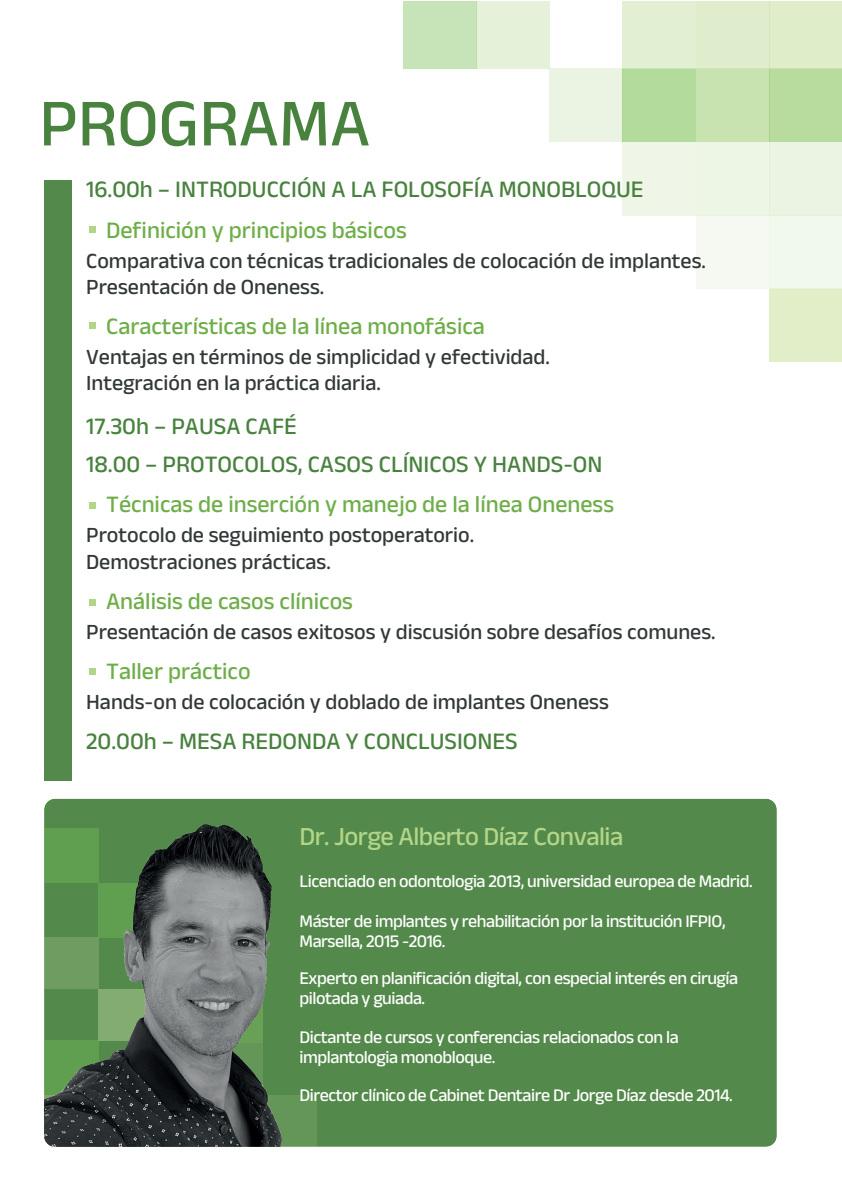
<style>
.page{position:relative;width:842px;height:1191px;background:#fff}
.page>*{position:absolute;margin:0;border:0;box-sizing:border-box;transform-origin:0 0}
.t1{font:500 68px "Anek Odia";color:#48823e}
.t2{font:500 26.4px "Anek Odia";letter-spacing:-.02em;color:#b2d689}
.t3{font:500 24px "Anek Odia";color:#6eae49}
.t4{font:500 24px/38px "Anek Odia";color:#48823e}
.t5{font:500 22px/26.4px "Anek Odia";color:#323738}
.t6{font:500 18px/20px "Anek Odia";letter-spacing:-.025em;color:#fff}
</style>
<div class="page">
<div style="left:769px;top:288px;width:72px;height:74px;background:#e2eec7"></div>
<div style="left:696px;top:215px;width:73px;height:73px;background:#f1f7eb"></div>
<div style="left:769px;top:215px;width:72px;height:73px;background:#f1f8ec"></div>
<div style="left:623px;top:142px;width:73px;height:73px;background:#eff6e8"></div>
<div style="left:696px;top:142px;width:73px;height:73px;background:#edf5e5"></div>
<div style="left:769px;top:142px;width:72px;height:73px;background:#ebf4e2"></div>
<div style="left:549px;top:69px;width:74px;height:73px;background:#ebf4e2"></div>
<div style="left:623px;top:69px;width:73px;height:73px;background:#b2db9c"></div>
<div style="left:696px;top:69px;width:73px;height:73px;background:#c9e3b0"></div>
<div style="left:769px;top:69px;width:72px;height:73px;background:#b8dc9e"></div>
<div style="left:403px;top:1px;width:73px;height:68px;background:#c6e4b7"></div>
<div style="left:476px;top:1px;width:73px;height:68px;background:#e6f1d9"></div>
<div style="left:623px;top:1px;width:73px;height:68px;background:#e3efd2"></div>
<div style="left:696px;top:1px;width:73px;height:68px;background:#e0edcc"></div>
<div style="left:769px;top:1px;width:72px;height:68px;background:#dfedc9"></div>
<div style="left:89px;top:226px;width:7px;height:7px;background:#b2d689"></div>
<div style="left:89px;top:322px;width:7px;height:7px;background:#b2d689"></div>
<div style="left:89px;top:502px;width:7px;height:7px;background:#b2d689"></div>
<div style="left:89px;top:598px;width:7px;height:7px;background:#b2d689"></div>
<div style="left:89px;top:668px;width:7px;height:7px;background:#b2d689"></div>
<div style="left:44px;top:798px;width:733px;height:348px;background:#53894a;border-radius:11px"></div>
<div style="left:262px;top:1095px;width:55px;height:51px;background:#649658"></div>
<img style="left:44px;top:821px;width:238px;height:325px">
<div style="left:44px;top:180px;width:27px;height:600px;background:#53894a"></div>
<h1 class="t1" style="left:39px;top:82px;width:332px">PROGRAMA</h1>
<h3 class="t4" style="left:86px;top:170px;width:559px">16.00h – INTRODUCCIÓN A LA FOLOSOFÍA MONOBLOQUE</h3>
<h3 class="t3" style="left:106px;top:215px;width:302px">Definición y principios básicos</h3>
<p class="t5" style="left:86px;top:247px;width:621px">Comparativa con técnicas tradicionales de colocación de implantes.<br>Presentación de Oneness.</p>
<h3 class="t3" style="left:106px;top:312px;width:380px">Características de la línea monofásica</h3>
<p class="t5" style="left:86px;top:343px;width:465px">Ventajas en términos de simplicidad y efectividad.<br>Integración en la práctica diaria.</p>
<h3 class="t4" style="left:86px;top:407px;width:518px">17.30h – PAUSA CAFÉ<br>18.00 – PROTOCOLOS, CASOS CLÍNICOS Y HANDS-ON</h3>
<h3 class="t3" style="left:106px;top:490px;width:509px">Técnicas de inserción y manejo de la línea Oneness</h3>
<p class="t5" style="left:86px;top:521px;width:389px">Protocolo de seguimiento postoperatorio.<br>Demostraciones prácticas.</p>
<h3 class="t3" style="left:106px;top:586px;width:248px">Análisis de casos clínicos</h3>
<p class="t5" style="left:86px;top:618px;width:631px">Presentación de casos exitosos y discusión sobre desafíos comunes.</p>
<h3 class="t3" style="left:106px;top:656px;width:146px">Taller práctico</h3>
<p class="t5" style="left:86px;top:688px;width:524px">Hands-on de colocación y doblado de implantes Oneness</p>
<h3 class="t4" style="left:86px;top:721px;width:433px">20.00h – MESA REDONDA Y CONCLUSIONES</h3>
<h2 class="t2" style="left:300px;top:820px;width:325px">Dr. Jorge Alberto Díaz Convalia</h2>
<p class="t6" style="left:300px;top:870px;width:455px">Licenciado en odontologia 2013, universidad europea de Madrid.</p>
<p class="t6" style="left:300px;top:910px;width:427px">Máster de implantes y rehabilitación por la institución IFPIO,<br>Marsella, 2015 -2016.</p>
<p class="t6" style="left:300px;top:968px;width:440px">Experto en planificación digital, con especial interés en cirugía pilotada y guiada.</p>
<p class="t6" style="left:300px;top:1026px;width:381px">Dictante de cursos y conferencias relacionados con la implantologia monobloque.</p>
<p class="t6" style="left:300px;top:1084px;width:435px">Director clínico de Cabinet Dentaire Dr Jorge Díaz desde 2014.</p>
</div>
